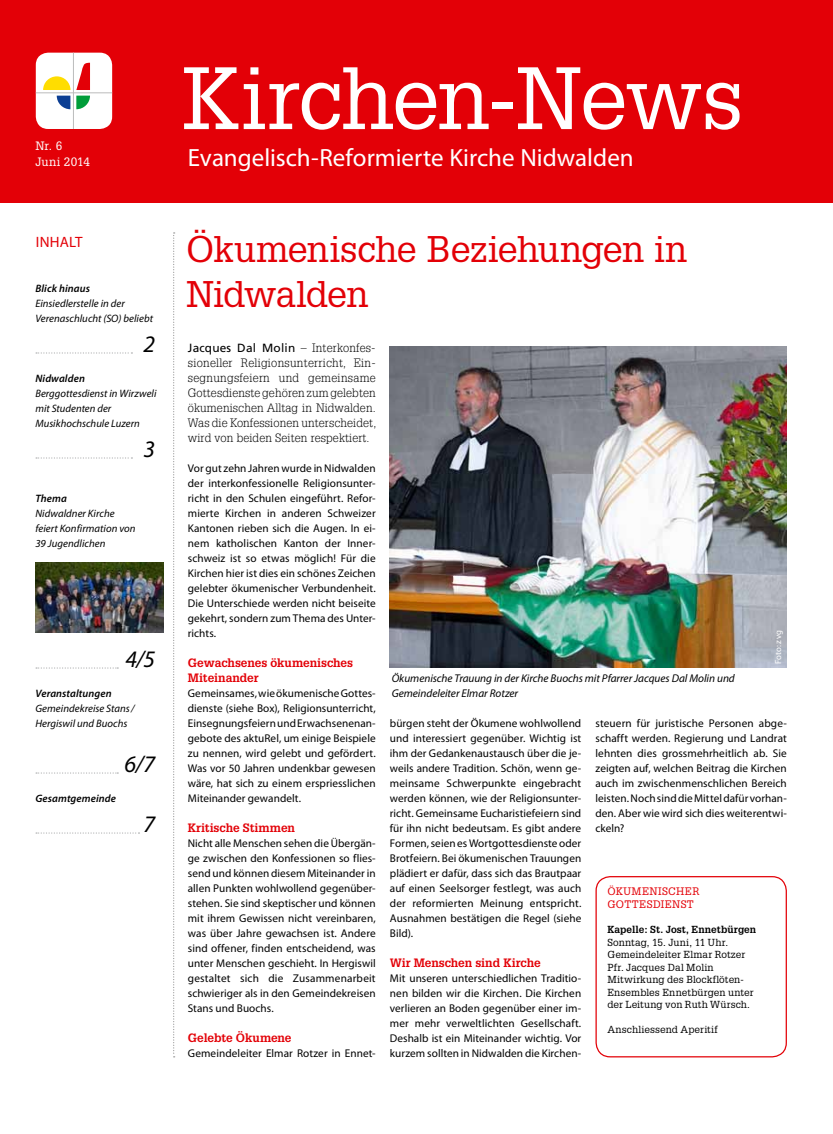
<style>
.page{position:relative;width:833px;height:1134px;background:#fff}
.page>*{position:absolute;margin:0;border:0;box-sizing:border-box;transform-origin:0 0}
.t1{font:86.25px "Glypha LT Std";letter-spacing:-.015em;color:#fff}
.t2{font:36.25px/45px "Glypha LT Std";letter-spacing:-.015em;color:#e30007}
.t3{font:25px "Myriad Pro";color:#fff}
.t4{font:italic 23.75px "Myriad Pro";color:#000}
.t5{font:15px "Myriad Pro";color:#e30007}
.t6{font:300 11.88px/15px "Glypha LT Std";letter-spacing:.01em;color:#000;text-align:justify}
.t7{font:700 11.88px/15px "Glypha LT Std";letter-spacing:-.005em;color:#e30007}
.t8{font:11.88px "Frutiger LT";letter-spacing:.015em;color:#000}
.t9{font:11.88px/16.2px "Glypha LT Std";letter-spacing:.01em;color:#fff}
.t10{font:11.25px/15px "Myriad Pro";letter-spacing:.005em;color:#000;text-align:justify}
.t11{font:italic 11.25px/15px "Myriad Pro";color:#000}
.t12{font:italic 10.75px/15px "Myriad Pro";letter-spacing:.005em;color:#000}
.t13{font:italic 600 10.75px "Myriad Pro";letter-spacing:.01em;color:#000}
.t14{font:10.62px "Glypha LT Std";letter-spacing:.03em;color:#e30007}
.t15{font:10px/12.5px "Glypha LT Std";letter-spacing:.005em;color:#000}
.t16{font:700 10px "Glypha LT Std";letter-spacing:.01em;color:#000}
.t17{font:8.75px "Myriad Pro";color:#fff}
.s1{font-family:"Glypha LT Std";font-weight:300}
</style>
<div class="page">
<div style="left:0;top:0;width:833px;height:202px;background:#e30007"></div>
<svg style="left:173px;top:232px;width:2px;height:825px"></svg>
<div style="left:595px;top:876px;width:192px;height:181px;border:1px solid #e30007;border-radius:14px"></div>
<div style="left:36px;top:53px;width:76px;height:76px;background:#fff;border-radius:12px"></div>
<svg style="left:43px;top:76px;width:27px;height:14px"></svg>
<svg style="left:76px;top:96px;width:14px;height:13px"></svg>
<svg style="left:57px;top:96px;width:13px;height:13px"></svg>
<svg style="left:76px;top:63px;width:14px;height:27px"></svg>
<hr style="left:73px;top:53px;width:1px;height:76px;background:#bbbcbc">
<hr style="left:36px;top:92px;width:76px;height:1px;background:#bbbcbc">
<svg style="left:36px;top:352px;width:96px;height:2px"></svg>
<svg style="left:36px;top:457px;width:96px;height:2px"></svg>
<svg style="left:36px;top:667px;width:82px;height:2px"></svg>
<svg style="left:36px;top:772px;width:82px;height:2px"></svg>
<svg style="left:36px;top:832px;width:103px;height:2px"></svg>
<img style="left:35px;top:562px;width:129px;height:71px">
<img style="left:390px;top:346px;width:397px;height:321px">
<p class="t9" style="left:35px;top:137px;width:56px">Nr. 6<br>Juni 2014</p>
<h3 class="t5" style="left:36px;top:233px;width:14px">Inha</h3>
<h3 class="t5" style="left:69px;top:233px;width:13px">lt</h3>
<p class="t13" style="left:35px;top:282px;width:56px">Blick hinaus</p>
<p class="t12" style="left:35px;top:296px;width:119px">Einsiedlerstelle in der<br>Verenaschlucht (SO) beliebt</p>
<h3 class="t4" style="left:144px;top:330px;width:13px">2</h3>
<p class="t13" style="left:35px;top:372px;width:51px">Nidwalden</p>
<p class="t12" style="left:35px;top:386px;width:122px">Berggottesdienst in Wirzweli mit Studenten der<br>Musikhochschule Luzern</p>
<h3 class="t4" style="left:144px;top:435px;width:13px">3</h3>
<p class="t13" style="left:35px;top:492px;width:33px">Thema</p>
<p class="t12" style="left:35px;top:506px;width:102px">Nidwaldner Kirche feiert Konfirmation von<br>39 Jugendlichen</p>
<h3 class="t4" style="left:125px;top:645px;width:31px">4/5</h3>
<p class="t13" style="left:35px;top:687px;width:78px">Veranstaltungen</p>
<p class="t12" style="left:35px;top:701px;width:101px">Gemeindekreise Stans/<br>Hergiswil und Buochs</p>
<h3 class="t4" style="left:125px;top:750px;width:32px">6/7</h3>
<p class="t13" style="left:35px;top:792px;width:82px">Gesamtgemeinde</p>
<h3 class="t4" style="left:144px;top:810px;width:13px">7</h3>
<h1 class="t1" style="left:181px;top:46px;width:564px">Kirchen-News</h1>
<h3 class="t3" style="left:188px;top:142px;width:447px">Evangelisch-Reformierte Kirche Nidwalden</h3>
<h2 class="t2" style="left:186px;top:226px;width:503px">Ökumenische Beziehungen in<br>Nidwalden</h2>
<p class="t8" style="left:188px;top:341px;width:189px">Jacques Dal Molin <span class="s1">– Interkonfes-</span></p>
<p class="t6" style="left:188px;top:356px;width:190px">sioneller Religionsunterricht, Ein&shy;segnungsfeiern und gemeinsame Gottesdienste gehören zum gelebten ökumenischen Alltag in Nidwalden.<br>Was die Konfessionen unterscheidet, wird von beiden Seiten respektiert.</p>
<p class="t10" style="left:188px;top:461px;width:189px">Vor gut zehn Jahren wurde in Nidwalden der interkonfessionelle Religionsunter&shy;richt in den Schulen eingeführt. Refor&shy;mierte Kirchen in anderen Schweizer Kantonen rieben sich die Augen. In ei&shy;nem katholischen Kanton der Inner&shy;schweiz ist so etwas möglich! Für die Kirchen hier ist dies ein schönes Zeichen gelebter ökumenischer Verbundenheit.<br>Die Unterschiede werden nicht beiseite gekehrt, sondern zum Thema des Unter&shy;richts.</p>
<p class="t7" style="left:188px;top:655px;width:167px">Gewachsenes ökumenisches<br>Miteinander</p>
<p class="t10" style="left:188px;top:686px;width:189px">Gemeinsames, wie ökumenische Gottes&shy;dienste (siehe Box), Religionsunterricht, Einsegnungsfeiern und Erwachsenenan&shy;gebote des aktuRel, um einige Beispiele zu nennen, wird gelebt und gefördert.<br>Was vor 50 Jahren undenkbar gewesen wäre, hat sich zu einem erspriesslichen Miteinander gewandelt.</p>
<p class="t7" style="left:188px;top:820px;width:109px">Kritische Stimmen</p>
<p class="t10" style="left:188px;top:836px;width:189px">Nicht alle Menschen sehen die Übergän&shy;ge zwischen den Konfessionen so flies&shy;send und können diesem Miteinander in allen Punkten wohlwollend gegenüber&shy;stehen. Sie sind skeptischer und können mit ihrem Gewissen nicht vereinbaren, was über Jahre gewachsen ist. Andere sind offener, finden entscheidend, was unter Menschen geschieht. In Hergiswil gestaltet sich die Zusammenarbeit schwieriger als in den Gemeindekreisen Stans und Buochs.</p>
<p class="t7" style="left:188px;top:1030px;width:105px">Gelebte Ökumene</p>
<p class="t10" style="left:188px;top:1046px;width:189px">Gemeindeleiter Elmar Rotzer in Ennet-</p>
<p class="t17" style="left:773px;top:664px;width:35px;rotate:-90deg">Foto: zvg</p>
<p class="t11" style="left:392px;top:671px;width:345px">Ökumenische Trauung in der Kirche Buochs mit Pfarrer Jacques Dal Molin und<br>Gemeindeleiter Elmar Rotzer</p>
<p class="t10" style="left:595px;top:716px;width:193px">steuern für juristische Personen abge&shy;schafft werden. Regierung und Landrat lehnten dies grossmehrheitlich ab. Sie zeigten auf, welchen Beitrag die Kirchen auch im zwischenmenschlichen Bereich leisten. Noch sind die Mittel dafür vorhan&shy;den. Aber wie wird sich dies weiterentwi&shy;ckeln?</p>
<p class="t10" style="left:390px;top:716px;width:193px">bürgen steht der Ökumene wohlwollend und interessiert gegenüber. Wichtig ist ihm der Gedankenaustausch über die je&shy;weils andere Tradition. Schön, wenn ge&shy;meinsame Schwerpunkte eingebracht werden können, wie der Religionsunter&shy;richt. Gemeinsame Eucharistiefeiern sind für ihn nicht bedeutsam. Es gibt andere Formen, seien es Wortgottesdienste oder Brotfeiern. Bei ökumenischen Trauungen plädiert er dafür, dass sich das Brautpaar auf einen Seelsorger festlegt, was auch der reformierten Meinung entspricht.<br>Ausnahmen bestätigen die Regel (siehe Bild).</p>
<p class="t7" style="left:390px;top:955px;width:152px">Wir Menschen sind Kirche</p>
<p class="t10" style="left:390px;top:971px;width:193px">Mit unseren unterschiedlichen Traditio&shy;nen bilden wir die Kirchen. Die Kirchen verlieren an Boden gegenüber einer im&shy;mer mehr verweltlichten Gesellschaft.<br>Deshalb ist ein Miteinander wichtig. Vor kurzem sollten in Nidwalden die Kirchen-</p>
<p class="t14" style="left:607px;top:885px;width:18px">Ökum</p>
<p class="t14" style="left:642px;top:885px;width:56px">enischer</p>
<p class="t14" style="left:607px;top:898px;width:88px">Gottesdienst</p>
<p class="t16" style="left:607px;top:923px;width:150px">Kapelle: St. Jost, Ennetbürgen</p>
<p class="t15" style="left:607px;top:935px;width:148px">Sonntag, 15. Juni, 11 Uhr.<br>Gemeindeleiter Elmar Rotzer<br>Pfr. Jacques Dal Molin<br>Mitwirkung des Blockflöten-<br>Ensembles Ennetbürgen unter der Leitung von Ruth Würsch.</p>
<p class="t15" style="left:607px;top:1023px;width:112px">Anschliessend Aperitif</p>
</div>
